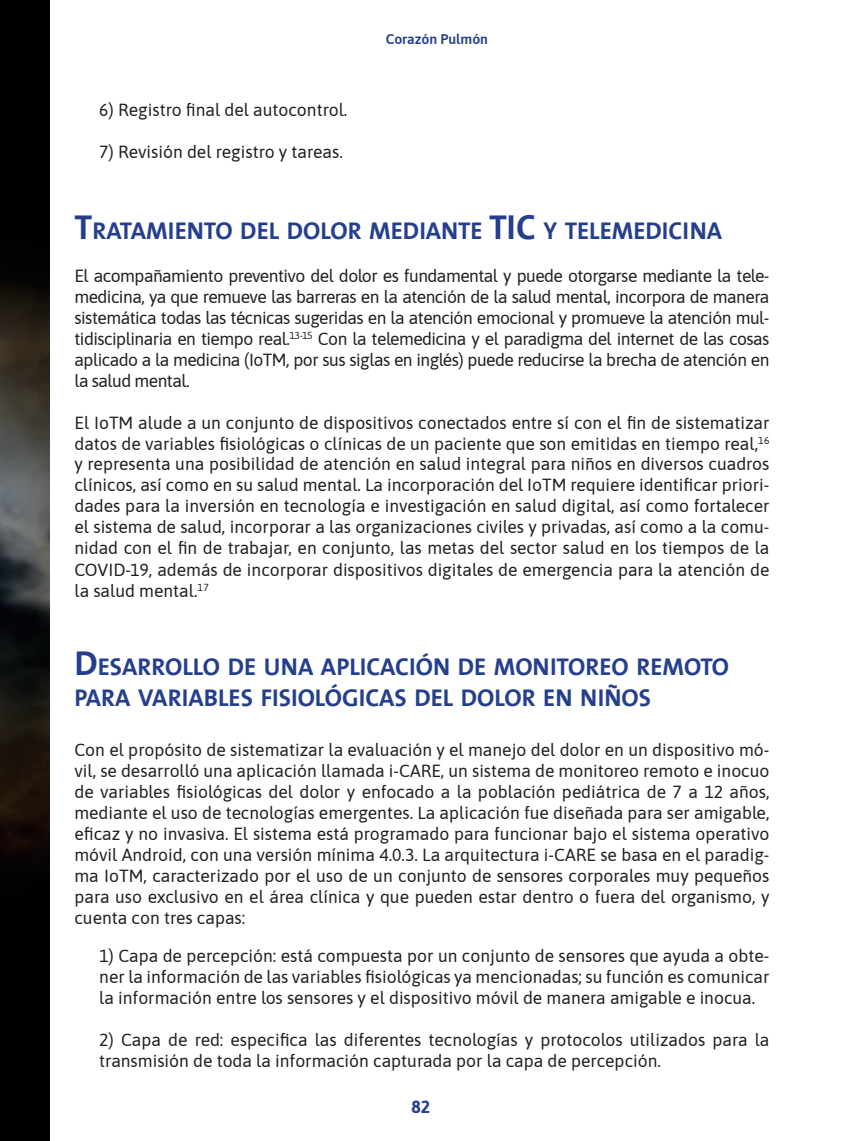
<style>
.page{position:relative;width:844px;height:1141px;background:#fff}
.page>*{position:absolute;margin:0;border:0;box-sizing:border-box;transform-origin:0 0}
.subtitulo{font:24.5px/31.8px "The Sans Bold Caps";color:#253f8e}
.texto_gral{font:17.5px/21px "Asap";color:#231f20;text-align:justify}
.t1{font:700 17.5px "Asap";color:#253f8e}
.t2{font:600 14px "Asap";color:#253f8e}
.s1{font-size:35px}
</style>
<div class="page">
<img style="left:0;top:0;width:50px;height:1141px">
<p class="texto_gral" style="left:99px;top:98px;width:249px">6) Registro final del autocontrol.</p>
<p class="texto_gral" style="left:99px;top:141px;width:245px">7) Revisión del registro y tareas.</p>
<p class="t2" style="left:385px;top:29px;width:104px">Corazón Pulmón</p>
<p class="subtitulo" style="left:74px;top:215px;width:649px"><span class="s1">T</span>RATAMI ENTO DEL DOLOR MEDIANTE <span class="s1">TIC</span> Y TELEMEDICI NA</p>
<p class="texto_gral" style="left:74px;top:265px;width:696px">El acompañamiento preventivo del dolor es fundamental y puede otorgarse mediante la tele&shy;medicina, ya que remueve las barreras en la atención de la salud mental, incorpora de manera sistemática todas las técnicas sugeridas en la atención emocional y promueve la atención mul&shy;tidisciplinaria en tiempo real.<sup>13-15</sup> Con la telemedicina y el paradigma del internet de las cosas aplicado a la medicina (IoTM, por sus siglas en inglés) puede reducirse la brecha de atención en la salud mental.</p>
<p class="texto_gral" style="left:74px;top:411px;width:696px">El IoTM alude a un conjunto de dispositivos conectados entre sí con el fin de sistematizar datos de variables fisiológicas o clínicas de un paciente que son emitidas en tiempo real,<sup>16 </sup>y representa una posibilidad de atención en salud integral para niños en diversos cuadros clínicos, así como en su salud mental. La incorporación del IoTM requiere identificar priori&shy;dades para la inversión en tecnología e investigación en salud digital, así como fortalecer el sistema de salud, incorporar a las organizaciones civiles y privadas, así como a la comu&shy;nidad con el fin de trabajar, en conjunto, las metas del sector salud en los tiempos de la COVID-19, además de incorporar dispositivos digitales de emergencia para la atención de la salud mental.<sup>17</sup></p>
<p class="subtitulo" style="left:74px;top:650px;width:656px"><span class="s1">D</span>ESARROLLO DE UNA APLICACIÓN DE MONITOREO REMOTO<br>PARA VARIABLES FISIOLÓGICAS DEL DOLOR EN NIÑOS</p>
<p class="texto_gral" style="left:74px;top:738px;width:696px">Con el propósito de sistematizar la evaluación y el manejo del dolor en un dispositivo mó&shy;vil, se desarrolló una aplicación llamada i-CARE, un sistema de monitoreo remoto e inocuo de variables fisiológicas del dolor y enfocado a la población pediátrica de 7 a 12 años, mediante el uso de tecnologías emergentes. La aplicación fue diseñada para ser amigable, eficaz y no invasiva. El sistema está programado para funcionar bajo el sistema operativo móvil Android, con una versión mínima 4.0.3. La arquitectura i-CARE se basa en el paradig&shy;ma IoTM, caracterizado por el uso de un conjunto de sensores corporales muy pequeños para uso exclusivo en el área clínica y que pueden estar dentro o fuera del organismo, y cuenta con tres capas:</p>
<p class="texto_gral" style="left:99px;top:944px;width:671px">1) Capa de percepción: está compuesta por un conjunto de sensores que ayuda a obte&shy;ner la información de las variables fisiológicas ya mencionadas; su función es comunicar la información entre los sensores y el dispositivo móvil de manera amigable e inocua.</p>
<p class="texto_gral" style="left:99px;top:1028px;width:671px">2) Capa de red: especifica las diferentes tecnologías y protocolos utilizados para la transmisión de toda la información capturada por la capa de percepción.</p>
<p class="t1" style="left:411px;top:1094px;width:20px">82</p>
</div>
